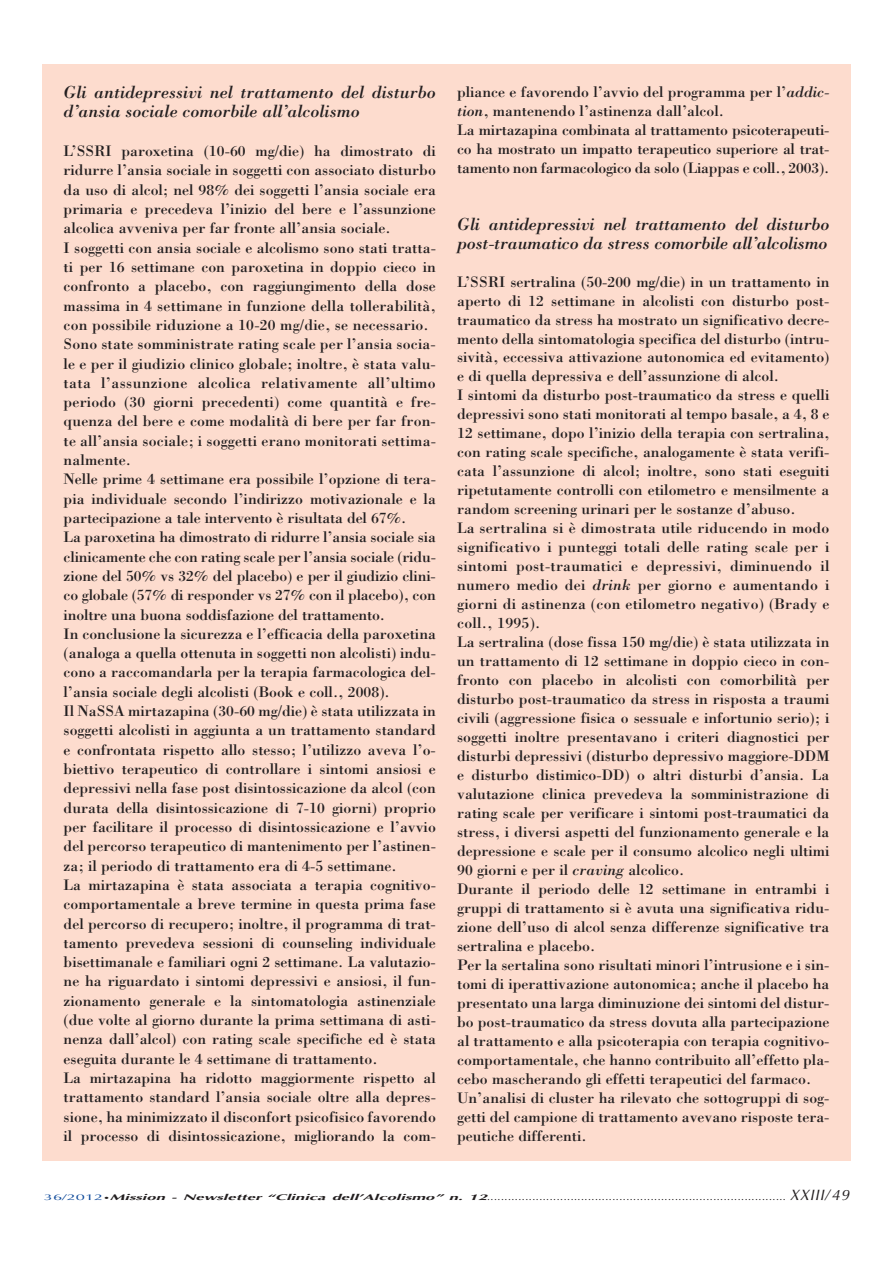
<style>
.page{position:relative;width:893px;height:1263px;background:#fff}
.page>*{position:absolute;margin:0;border:0;box-sizing:border-box;transform-origin:0 0}
.t1{font:italic 18px/19.4px "Bodoni";letter-spacing:-.01em;color:#231f20}
.t2{font:15.75px/19.4px "Bodoni";color:#231f20}
.t3{font:italic 15px "Optima";color:#231f20}
.t4{font:10.5px "Optima";color:#231f20}
.s1{font-style:italic}
.s2{font-size:8.25px;color:#0d499a}
.s3{font-size:6.3px}
.s4{font-weight:700;font-style:italic;font-size:8.25px}
</style>
<div class="page">
<div style="left:42px;top:65px;width:808px;height:1096px;background:#fddcce"></div>
<p class="t1" style="left:64px;top:84px;width:374px">Gli antidepressivi nel trattamento del disturbo d’ansia sociale comorbile all’alcolismo</p>
<p class="t2" style="left:64px;top:143px;width:374px">L’SSRI paroxetina (10-60 mg/die) ha dimostrato di ridurre l’ansia sociale in soggetti con associato disturbo da uso di alcol; nel 98% dei soggetti l’ansia sociale era primaria e precedeva l’inizio del bere e l’assunzione alcolica avveniva per far fronte all’ansia sociale.<br>I soggetti con ansia sociale e alcolismo sono stati tratta&shy;ti per 16 settimane con paroxetina in doppio cieco in confronto a placebo, con raggiungimento della dose massima in 4 settimane in funzione della tollerabilità, con possibile riduzione a 10-20 mg/die, se necessario.<br>Sono state somministrate rating scale per l’ansia socia&shy;le e per il giudizio clinico globale; inoltre, è stata valu&shy;tata l’assunzione alcolica relativamente all’ultimo periodo (30 giorni precedenti) come quantità e fre&shy;quenza del bere e come modalità di bere per far fron&shy;te all’ansia sociale; i soggetti erano monitorati settima&shy;nalmente.<br>Nelle prime 4 settimane era possibile l’opzione di tera&shy;pia individuale secondo l’indirizzo motivazionale e la partecipazione a tale intervento è risultata del 67%.<br>La paroxetina ha dimostrato di ridurre l’ansia sociale sia clinicamente che con rating scale per l’ansia sociale (ridu&shy;zione del 50% vs 32% del placebo) e per il giudizio clini&shy;co globale (57% di responder vs 27% con il placebo), con inoltre una buona soddisfazione del trattamento.<br>In conclusione la sicurezza e l’efficacia della paroxetina (analoga a quella ottenuta in soggetti non alcolisti) indu&shy;cono a raccomandarla per la terapia farmacologica del&shy;l’ansia sociale degli alcolisti (Book e coll., 2008).<br>Il NaSSA mirtazapina (30-60 mg/die) è stata utilizzata in soggetti alcolisti in aggiunta a un trattamento standard e confrontata rispetto allo stesso; l’utilizzo aveva l’o&shy;biettivo terapeutico di controllare i sintomi ansiosi e depressivi nella fase post disintossicazione da alcol (con durata della disintossicazione di 7-10 giorni) proprio per facilitare il processo di disintossicazione e l’avvio del percorso terapeutico di mantenimento per l’astinen&shy;za; il periodo di trattamento era di 4-5 settimane.<br>La mirtazapina è stata associata a terapia cognitivo&shy;comportamentale a breve termine in questa prima fase del percorso di recupero; inoltre, il programma di trat&shy;tamento prevedeva sessioni di counseling individuale bisettimanale e familiari ogni 2 settimane. La valutazio&shy;ne ha riguardato i sintomi depressivi e ansiosi, il fun&shy;zionamento generale e la sintomatologia astinenziale (due volte al giorno durante la prima settimana di asti&shy;nenza dall’alcol) con rating scale specifiche ed è stata eseguita durante le 4 settimane di trattamento.<br>La mirtazapina ha ridotto maggiormente rispetto al trattamento standard l’ansia sociale oltre alla depres&shy;sione, ha minimizzato il disconfort psicofisico favorendo il processo di disintossicazione, migliorando la com-</p>
<p class="t2" style="left:457px;top:84px;width:374px">pliance e favorendo l’avvio del programma per l’<span class="s1">addic&shy;tion</span>, mantenendo l’astinenza dall’alcol.<br>La mirtazapina combinata al trattamento psicoterapeuti&shy;co ha mostrato un impatto terapeutico superiore al trat&shy;tamento non farmacologico da solo (Liappas e coll., 2003).</p>
<p class="t1" style="left:457px;top:216px;width:374px">Gli antidepressivi nel trattamento del disturbo post-traumatico da stress comorbile all’alcolismo</p>
<p class="t2" style="left:457px;top:273px;width:374px">L’SSRI sertralina (50-200 mg/die) in un trattamento in aperto di 12 settimane in alcolisti con disturbo post&shy;traumatico da stress ha mostrato un significativo decre&shy;mento della sintomatologia specifica del disturbo (intru&shy;sività, eccessiva attivazione autonomica ed evitamento) e di quella depressiva e dell’assunzione di alcol.<br>I sintomi da disturbo post-traumatico da stress e quelli depressivi sono stati monitorati al tempo basale, a 4, 8 e 12 settimane, dopo l’inizio della terapia con sertralina, con rating scale specifiche, analogamente è stata verifi&shy;cata l’assunzione di alcol; inoltre, sono stati eseguiti ripetutamente controlli con etilometro e mensilmente a random screening urinari per le sostanze d’abuso.<br>La sertralina si è dimostrata utile riducendo in modo significativo i punteggi totali delle rating scale per i sintomi post-traumatici e depressivi, diminuendo il numero medio dei <span class="s1">drink</span> per giorno e aumentando i giorni di astinenza (con etilometro negativo) (Brady e coll., 1995).<br>La sertralina (dose fissa 150 mg/die) è stata utilizzata in un trattamento di 12 settimane in doppio cieco in con&shy;fronto con placebo in alcolisti con comorbilità per disturbo post-traumatico da stress in risposta a traumi civili (aggressione fisica o sessuale e infortunio serio); i soggetti inoltre presentavano i criteri diagnostici per disturbi depressivi (disturbo depressivo maggiore-DDM e disturbo distimico-DD) o altri disturbi d’ansia. La valutazione clinica prevedeva la somministrazione di rating scale per verificare i sintomi post-traumatici da stress, i diversi aspetti del funzionamento generale e la depressione e scale per il consumo alcolico negli ultimi 90 giorni e per il <span class="s1">craving</span> alcolico.<br>Durante il periodo delle 12 settimane in entrambi i gruppi di trattamento si è avuta una significativa ridu&shy;zione dell’uso di alcol senza differenze significative tra sertralina e placebo.<br>Per la sertalina sono risultati minori l’intrusione e i sin&shy;tomi di iperattivazione autonomica; anche il placebo ha presentato una larga diminuzione dei sintomi del distur&shy;bo post-traumatico da stress dovuta alla partecipazione al trattamento e alla psicoterapia con terapia cognitivo&shy;comportamentale, che hanno contribuito all’effetto pla&shy;cebo mascherando gli effetti terapeutici del farmaco.<br>Un’analisi di cluster ha rilevato che sottogruppi di sog&shy;getti del campione di trattamento avevano risposte tera&shy;peutiche differenti.</p>
<p class="t3" style="left:789px;top:1189px;width:41px">XXIII/</p>
<p class="t3" style="left:814px;top:1189px;width:39px">/ 49</p>
<p class="t4" style="left:44px;top:1192px;width:788px"><span class="s2">36/2012</span><span class="s3">•</span><span class="s4">Mission - Newsletter “Clinica dell’Alcolismo” n. 12</span>...................................................................................................</p>
</div>
